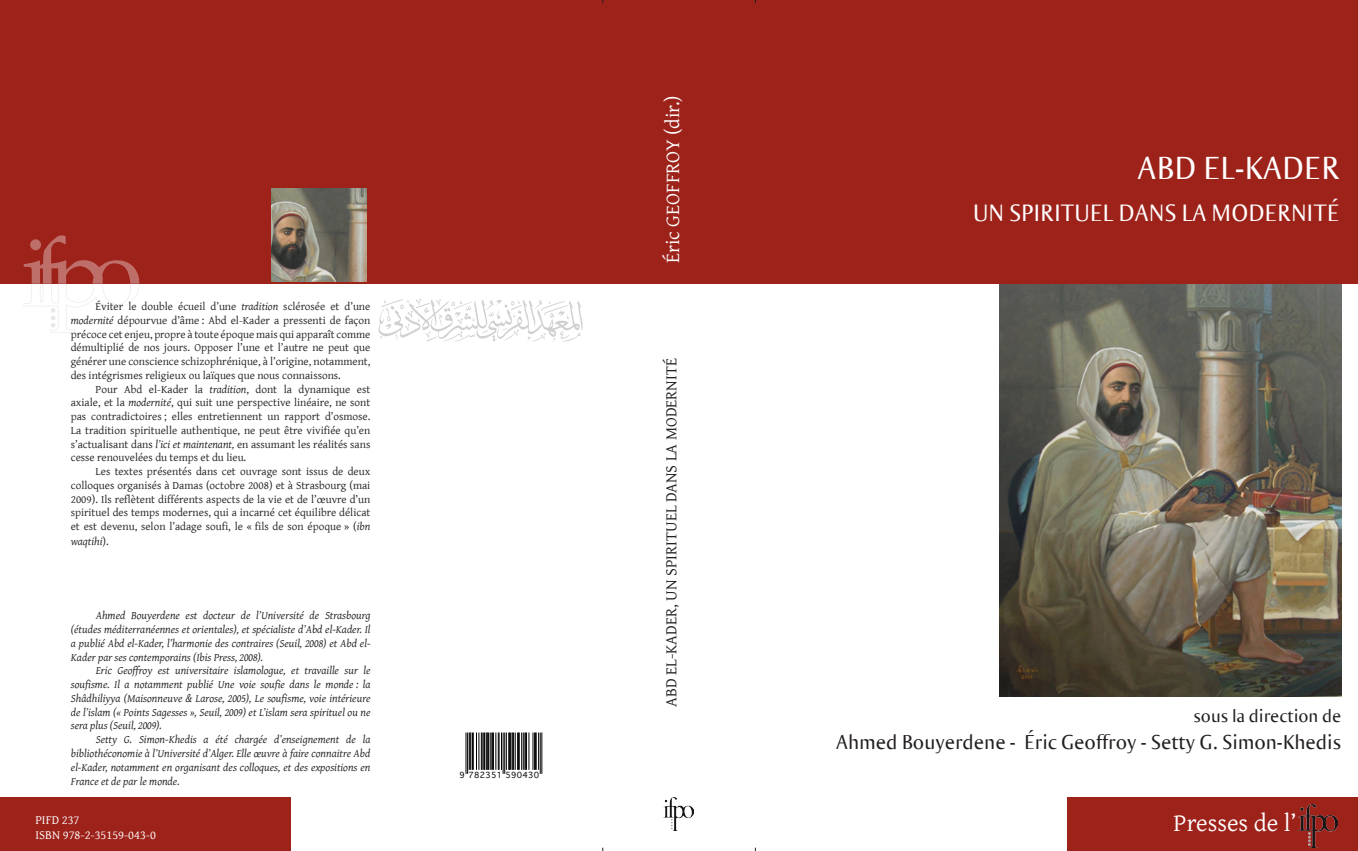
<style>
.page{position:relative;width:1358px;height:851px;background:#fff}
.page>*{position:absolute;margin:0;border:0;box-sizing:border-box;transform-origin:0 0}
.t1{font:33.75px "Ogirema";color:#fff}
.t2{font:25px "Ogirema";color:#fff}
.t3{font:25px "Gentium";color:#fff}
.t4{font:21.25px "Ogirema";color:#231f20}
.t5{font:20px "Gentium";color:#fff}
.t6{font:18.75px "Ogirema";color:#231f20}
.t7{font:16.25px "Gentium";color:#231f20}
.ISBN{font:12.5px "Gentium";color:#fff}
.t8{font:11.25px/13.8px "Gentium";color:#231f20;text-align:justify}
.t9{font:italic 11.25px/13.8px "Gentium";color:#231f20;text-align:justify}
.t10{font:8.12px "Geneva";letter-spacing:.035em;color:#000}
.s1{font-style:italic}
</style>
<div class="page">
<div style="left:0;top:797px;width:291px;height:53px;background:#9d221a"></div>
<div style="left:1067px;top:797px;width:290px;height:53px;background:#9d221a"></div>
<img style="left:1298px;top:804px;width:39px;height:43px">
<img style="left:999px;top:284px;width:341px;height:412px">
<div style="left:0;top:0;width:1357px;height:283px;background:#9d221a"></div>
<svg style="left:378px;top:299px;width:204px;height:43px"></svg>
<svg style="left:465px;top:732px;width:78px;height:42px"></svg>
<hr style="left:465px;top:733px;width:1px;height:40px;background:#000">
<hr style="left:467px;top:733px;width:1px;height:40px;background:#000">
<hr style="left:469px;top:733px;width:1px;height:36px;background:#000">
<hr style="left:470px;top:733px;width:1px;height:36px;background:#000">
<hr style="left:472px;top:733px;width:1px;height:36px;background:#000">
<hr style="left:473px;top:733px;width:1px;height:36px;background:#000">
<hr style="left:476px;top:733px;width:1px;height:36px;background:#000">
<hr style="left:478px;top:733px;width:1px;height:36px;background:#000">
<hr style="left:481px;top:733px;width:1px;height:36px;background:#000">
<hr style="left:483px;top:733px;width:1px;height:36px;background:#000">
<hr style="left:484px;top:733px;width:1px;height:36px;background:#000">
<hr style="left:485px;top:733px;width:1px;height:36px;background:#000">
<hr style="left:486px;top:733px;width:1px;height:36px;background:#000">
<hr style="left:487px;top:733px;width:1px;height:36px;background:#000">
<hr style="left:488px;top:733px;width:1px;height:36px;background:#000">
<hr style="left:489px;top:733px;width:1px;height:36px;background:#000">
<hr style="left:491px;top:733px;width:1px;height:36px;background:#000">
<hr style="left:492px;top:733px;width:1px;height:36px;background:#000">
<hr style="left:493px;top:733px;width:1px;height:36px;background:#000">
<hr style="left:495px;top:733px;width:1px;height:36px;background:#000">
<hr style="left:498px;top:733px;width:1px;height:36px;background:#000">
<hr style="left:501px;top:733px;width:1px;height:36px;background:#000">
<hr style="left:502px;top:733px;width:1px;height:40px;background:#000">
<hr style="left:504px;top:733px;width:1px;height:40px;background:#000">
<hr style="left:506px;top:733px;width:1px;height:36px;background:#000">
<hr style="left:508px;top:733px;width:1px;height:36px;background:#000">
<hr style="left:509px;top:733px;width:1px;height:36px;background:#000">
<hr style="left:510px;top:733px;width:1px;height:36px;background:#000">
<hr style="left:511px;top:733px;width:1px;height:36px;background:#000">
<hr style="left:512px;top:733px;width:1px;height:36px;background:#000">
<hr style="left:513px;top:733px;width:1px;height:36px;background:#000">
<hr style="left:514px;top:733px;width:1px;height:36px;background:#000">
<hr style="left:517px;top:733px;width:1px;height:36px;background:#000">
<hr style="left:518px;top:733px;width:1px;height:36px;background:#000">
<hr style="left:519px;top:733px;width:1px;height:36px;background:#000">
<hr style="left:521px;top:733px;width:1px;height:36px;background:#000">
<hr style="left:523px;top:733px;width:1px;height:36px;background:#000">
<hr style="left:524px;top:733px;width:1px;height:36px;background:#000">
<hr style="left:525px;top:733px;width:1px;height:36px;background:#000">
<hr style="left:526px;top:733px;width:1px;height:36px;background:#000">
<hr style="left:528px;top:733px;width:1px;height:36px;background:#000">
<hr style="left:532px;top:733px;width:1px;height:36px;background:#000">
<hr style="left:534px;top:733px;width:1px;height:36px;background:#000">
<hr style="left:535px;top:733px;width:1px;height:36px;background:#000">
<hr style="left:538px;top:733px;width:1px;height:36px;background:#000">
<hr style="left:539px;top:733px;width:1px;height:40px;background:#000">
<hr style="left:541px;top:733px;width:1px;height:40px;background:#000">
<svg style="left:23px;top:235px;width:117px;height:98px"></svg>
<img style="left:271px;top:188px;width:95px;height:94px">
<img style="left:663px;top:797px;width:30px;height:33px">
<p class="t8" style="left:71px;top:299px;width:301px;text-indent:25px">Éviter le double écueil d’une <span class="s1">tradition</span> sclérosée et d’une <span class="s1">modernité</span> dépourvue d’âme : Abd el-Kader a pressenti de façon précoce cet enjeu, propre à toute époque mais qui apparaît comme démultiplié de nos jours. Opposer l’une et l’autre ne peut que générer une conscience schizophrénique, à l’origine, notamment, des intégrismes religieux ou laïques que nous connaissons.</p>
<p class="t8" style="left:71px;top:381px;width:301px;text-indent:25px">Pour Abd el-Kader la <span class="s1">tradition</span>, dont la dynamique est axiale, et la <span class="s1">modernité</span>, qui suit une perspective linéaire, ne sont pas contradictoires ; elles entretiennent un rapport d’osmose.<br>La tradition spirituelle authentique, ne peut être vivifiée qu’en s’actualisant dans <span class="s1">l’ici et maintenant,</span> en assumant les réalités sans cesse renouvelées du temps et du lieu.</p>
<p class="t8" style="left:71px;top:464px;width:301px;text-indent:25px">Les textes présentés dans cet ouvrage sont issus de deux colloques organisés à Damas (octobre 2008) et à Strasbourg (mai 2009). Ils reflètent différents aspects de la vie et de l’œuvre d’un spirituel des temps modernes, qui a incarné cet équilibre délicat et est devenu, selon l’adage soufi, le « fils de son époque » (<span class="s1">ibn waqtihi</span>).</p>
<p class="t9" style="left:71px;top:608px;width:301px;text-indent:25px">Ahmed Bouyerdene est docteur de l’Université de Strasbourg (études méditerranéennes et orientales), et spécialiste d’Abd el-Kader. Il a publié Abd el-Kader, l’harmonie des contraires (Seuil, 2008) et Abd el-Kader par ses contemporains (Ibis Press, 2008).</p>
<p class="t9" style="left:71px;top:663px;width:301px;text-indent:25px">Eric Geoffroy est universitaire islamologue, et travaille sur le soufisme. Il a notamment publié Une voie soufie dans le monde : la Shâdhiliyya (Maisonneuve &amp; Larose, 2005), Le soufisme, voie intérieure de l’islam (« Points Sagesses », Seuil, 2009) et L’islam sera spirituel ou ne sera plus (Seuil, 2009).</p>
<p class="t9" style="left:71px;top:732px;width:301px;text-indent:25px">Setty G. Simon-Khedis a été chargée d’enseignement de la bibliothéconomie à l’Université d’Alger. Elle œuvre à faire connaitre Abd el-Kader, notamment en organisant des colloques, et des expositions en France et de par le monde.</p>
<p class="ISBN" style="left:35px;top:810px;width:45px">PIFD 237</p>
<p class="ISBN" style="left:35px;top:825px;width:122px">ISBN 978-2-35159-043-0</p>
<p class="t10" style="left:459px;top:768px;width:81px">9 782351 590430</p>
<p class="t5" style="left:658px;top:263px;width:169px;rotate:-90deg">Éric GEOFFROY (dir.)</p>
<p class="t7" style="left:659px;top:707px;width:350px;rotate:-90deg">ABD EL-KADER, UN SPIRITUEL DANS LA MODERNITÉ</p>
<p class="t1" style="left:1137px;top:147px;width:203px">ABD EL-KADER</p>
<p class="t2" style="left:973px;top:197px;width:368px">UN SPIRITUEL DANS LA MODERNITÉ</p>
<p class="t6" style="left:1193px;top:703px;width:149px">sous la direction de</p>
<p class="t4" style="left:836px;top:729px;width:506px">Ahmed Bouyerdene - Éric Geoffroy - Setty G. Simon-Khedis</p>
<p class="t3" style="left:1173px;top:804px;width:124px">Presses de l’</p>
</div>
